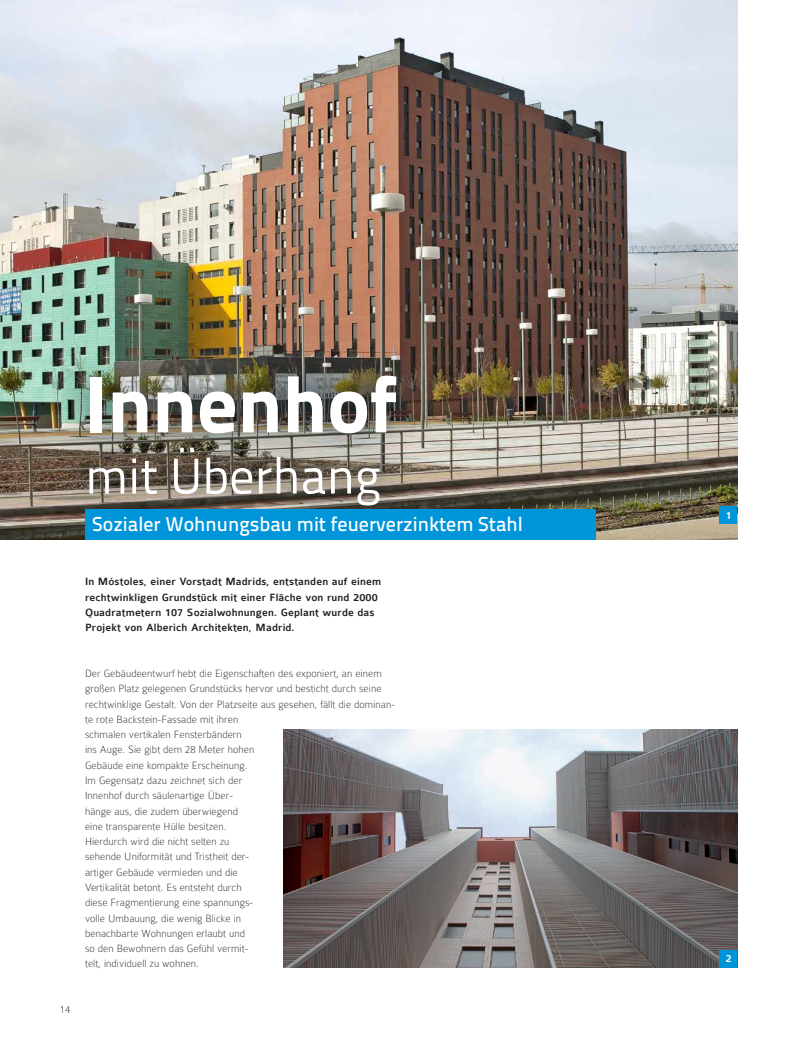
<style>
.page{position:relative;width:794px;height:1053px;background:#fff}
.page>*{position:absolute;margin:0;border:0;box-sizing:border-box;transform-origin:0 0}
.t1{font:800 80px "Titillium Text 22 L";color:#fff}
.t2{font:50px "Titillium Text 22 L";color:#fff}
.t3{font:500 20px "Titillium Text 22 L";color:#fff}
.t4{font:100 11.25px/15.2px "Colaborate";letter-spacing:.005em;color:#231f20}
.t5{font:500 11.25px/15.2px "Colaborate";letter-spacing:.01em;color:#231f20}
.t6{font:500 11.25px "Colaborate";color:#fff}
</style>
<div class="page">
<img style="left:0;top:0;width:737px;height:539px">
<div style="left:57px;top:344px;width:371px;height:193px;background:#011622;opacity:.75"></div>
<div style="left:85px;top:509px;width:510px;height:30px;background:#0095d9"></div>
<img style="left:283px;top:729px;width:454px;height:238px">
<div style="left:719px;top:506px;width:18px;height:18px;background:#0095d9"></div>
<div style="left:719px;top:949px;width:18px;height:18px;background:#0095d9"></div>
<h1 class="t1" style="left:85px;top:341px;width:314px">Innenhof</h1>
<h2 class="t2" style="left:85px;top:439px;width:297px">mit Überhang</h2>
<h3 class="t3" style="left:92px;top:509px;width:432px">Sozialer Wohnungsbau mit feuerverzinktem Stahl</h3>
<p class="t4" style="left:60px;top:1001px;width:12px">14</p>
<p class="t5" style="left:85px;top:574px;width:298px">In Móstoles, einer Vorstadt Madrids, entstanden auf einem rechtwinkligen Grundstück mit einer Fläche von rund 2000<br>Quadratmetern 107 Sozialwohnungen. Geplant wurde das Projekt von Alberich Architekten, Madrid.</p>
<p class="t4" style="left:85px;top:665px;width:311px">Der Gebäudeentwurf hebt die Eigenschaften des exponiert, an einem großen Platz gelegenen Grundstücks hervor und besticht durch seine rechtwinklige Gestalt. Von der Platzseite aus gesehen, fällt die dominan&shy;te rote Backstein-Fassade mit ihren<br>schmalen vertikalen Fensterbändern<br>ins Auge. Sie gibt dem 28 Meter hohen<br>Gebäude eine kompakte Erscheinung.<br>Im Gegensatz dazu zeichnet sich der<br>Innenhof durch säulenartige Über-<br>hänge aus, die zudem überwiegend<br>eine transparente Hülle besitzen.<br>Hierdurch wird die nicht selten zu<br>sehende Uniformität und Tristheit der-<br>artiger Gebäude vermieden und die<br>Vertikalität betont. Es entsteht durch<br>diese Fragmentierung eine spannungs-<br>volle Umbauung, die wenig Blicke in<br>benachbarte Wohnungen erlaubt und<br>so den Bewohnern das Gefühl vermit-<br>telt, individuell zu wohnen.</p>
<p class="t6" style="left:725px;top:509px;width:8px">1</p>
<p class="t6" style="left:725px;top:952px;width:8px">2</p>
</div>
